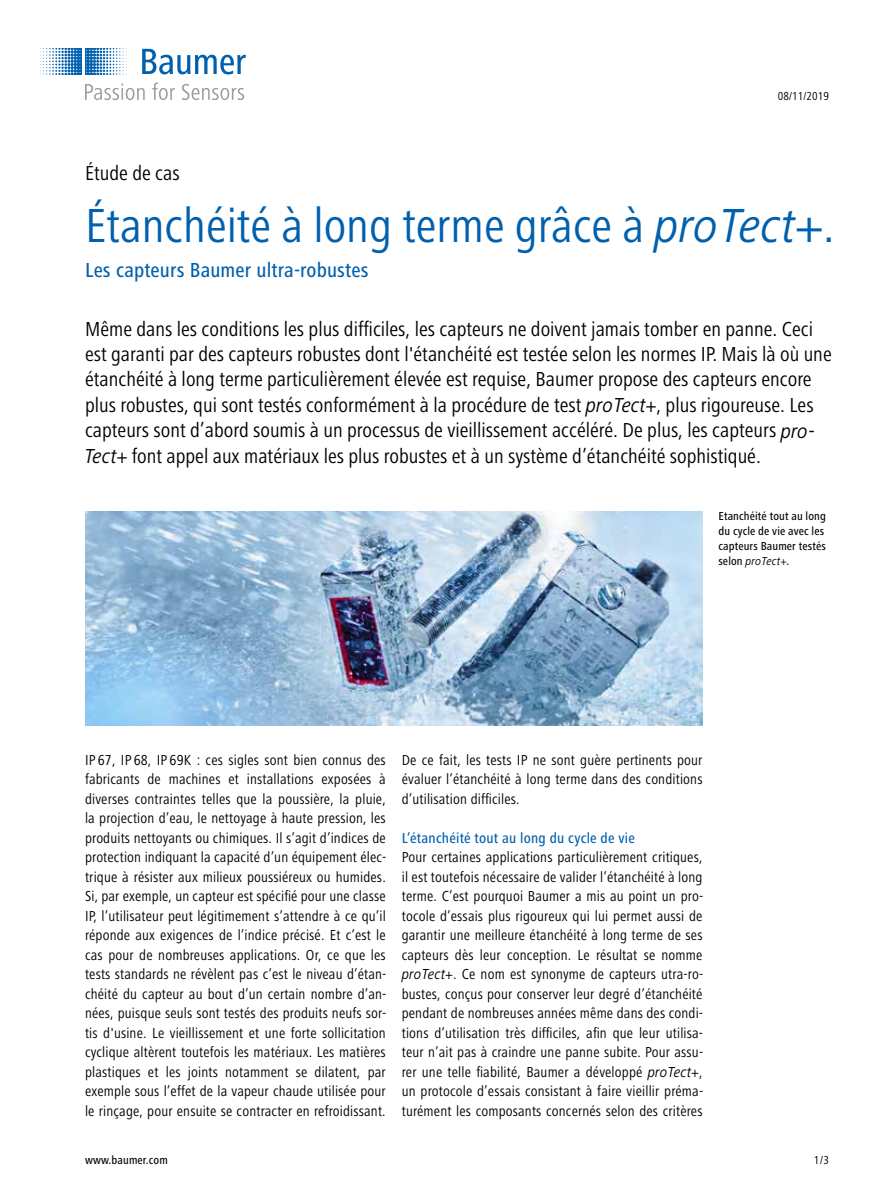
<style>
.page{position:relative;width:893px;height:1188px;background:#fff}
.page>*{position:absolute;margin:0;border:0;box-sizing:border-box;transform-origin:0 0}
.t1{font:condensed 49.5px "Frutiger Next LT";color:#0060ad}
.t2{font:condensed 21px/25.5px "Frutiger Next LT";color:#000}
.t3{font:500 condensed 21px "Frutiger Next LT";letter-spacing:.005em;color:#0060ad}
.t4{font:condensed 15px/19.5px "Frutiger Next LT";letter-spacing:.01em;color:#000;text-align:justify}
.t5{font:500 condensed 15px "Frutiger Next LT";letter-spacing:.015em;color:#0060ad}
.t6{font:500 condensed 12px/15px "Frutiger Next LT";letter-spacing:.01em;color:#000}
.t7{font:condensed 12px "Frutiger Next LT";letter-spacing:.01em;color:#000}
.s1{font-style:italic;font-stretch:normal}
.s2{font-weight:400;font-style:italic;font-stretch:normal}
</style>
<div class="page">
<img style="left:85px;top:511px;width:617px;height:215px">
<svg style="left:142px;top:49px;width:104px;height:25px"></svg>
<svg style="left:40px;top:49px;width:87px;height:26px"></svg>
<svg style="left:85px;top:83px;width:60px;height:17px"></svg>
<svg style="left:152px;top:83px;width:23px;height:17px"></svg>
<svg style="left:182px;top:84px;width:62px;height:16px"></svg>
<p class="t7" style="left:778px;top:89px;width:53px">08/11/2019</p>
<h2 class="t2" style="left:85px;top:160px;width:96px">Étude de cas</h2>
<h1 class="t1" style="left:85px;top:199px;width:751px">Étanchéité à long terme grâce à <span class="s1">proTect+</span>.</h1>
<h2 class="t3" style="left:85px;top:258px;width:285px">Les capteurs Baumer ultra-robustes</h2>
<p class="t2" style="left:85px;top:316px;width:748px">Même dans les conditions les plus difficiles, les capteurs ne doivent jamais tomber en panne. Ceci est garanti par des capteurs robustes dont l'étanchéité est testée selon les normes IP. Mais là où une étanchéité à long terme particulièrement élevée est requise, Baumer propose des capteurs encore plus robustes, qui sont testés conformément à la procédure de test <span class="s1">proTect+</span>, plus rigoureuse. Les capteurs sont d’abord soumis à un processus de vieillissement accéléré. De plus, les capteurs <span class="s1">pro-Tect+</span> font appel aux matériaux les plus robustes et à un système d’étanchéité sophistiqué.</p>
<p class="t6" style="left:718px;top:509px;width:109px">Etanchéité tout au long du cycle de vie avec les capteurs Baumer testés selon <span class="s2">proTect+</span>.</p>
<p class="t4" style="left:85px;top:750px;width:303px">IP 67, IP 68, IP 69K : ces sigles sont bien connus des fabricants de machines et installations exposées à diverses contraintes telles que la poussière, la pluie, la projection d’eau, le nettoyage à haute pression, les produits nettoyants ou chimiques. Il s’agit d’indices de protection indiquant la capacité d’un équipement élec&shy;trique à résister aux milieux poussiéreux ou humides.<br>Si, par exemple, un capteur est spécifié pour une classe IP, l’utilisateur peut légitimement s’attendre à ce qu’il réponde aux exigences de l’indice précisé. Et c’est le cas pour de nombreuses applications. Or, ce que les tests standards ne révèlent pas c’est le niveau d’étan&shy;chéité du capteur au bout d’un certain nombre d’an&shy;nées, puisque seuls sont testés des produits neufs sor&shy;tis d'usine. Le vieillissement et une forte sollicitation cyclique altèrent toutefois les matériaux. Les matières plastiques et les joints notamment se dilatent, par exemple sous l’effet de la vapeur chaude utilisée pour le rinçage, pour ensuite se contracter en refroidissant.</p>
<p class="t4" style="left:402px;top:750px;width:302px">De ce fait, les tests IP ne sont guère pertinents pour évaluer l’étanchéité à long terme dans des conditions d’utilisation difficiles.</p>
<p class="t5" style="left:402px;top:829px;width:235px">L’étanchéité tout au long du cycle de vie</p>
<p class="t4" style="left:402px;top:847px;width:303px">Pour certaines applications particulièrement critiques, il est toutefois nécessaire de valider l’étanchéité à long terme. C’est pourquoi Baumer a mis au point un pro&shy;tocole d’essais plus rigoureux qui lui permet aussi de garantir une meilleure étanchéité à long terme de ses capteurs dès leur conception. Le résultat se nomme <span class="s1">proTect+</span>. Ce nom est synonyme de capteurs utra-ro&shy;bustes, conçus pour conserver leur degré d’étanchéité pendant de nombreuses années même dans des condi&shy;tions d’utilisation très difficiles, afin que leur utilisa&shy;teur n’ait pas à craindre une panne subite. Pour assu&shy;rer une telle fiabilité, Baumer a développé <span class="s1">proTect+</span>, un protocole d’essais consistant à faire vieillir préma&shy;turément les composants concernés selon des critères</p>
<p class="t6" style="left:85px;top:1152px;width:84px">www.baumer.com</p>
<p class="t7" style="left:814px;top:1153px;width:17px">1/3</p>
</div>
